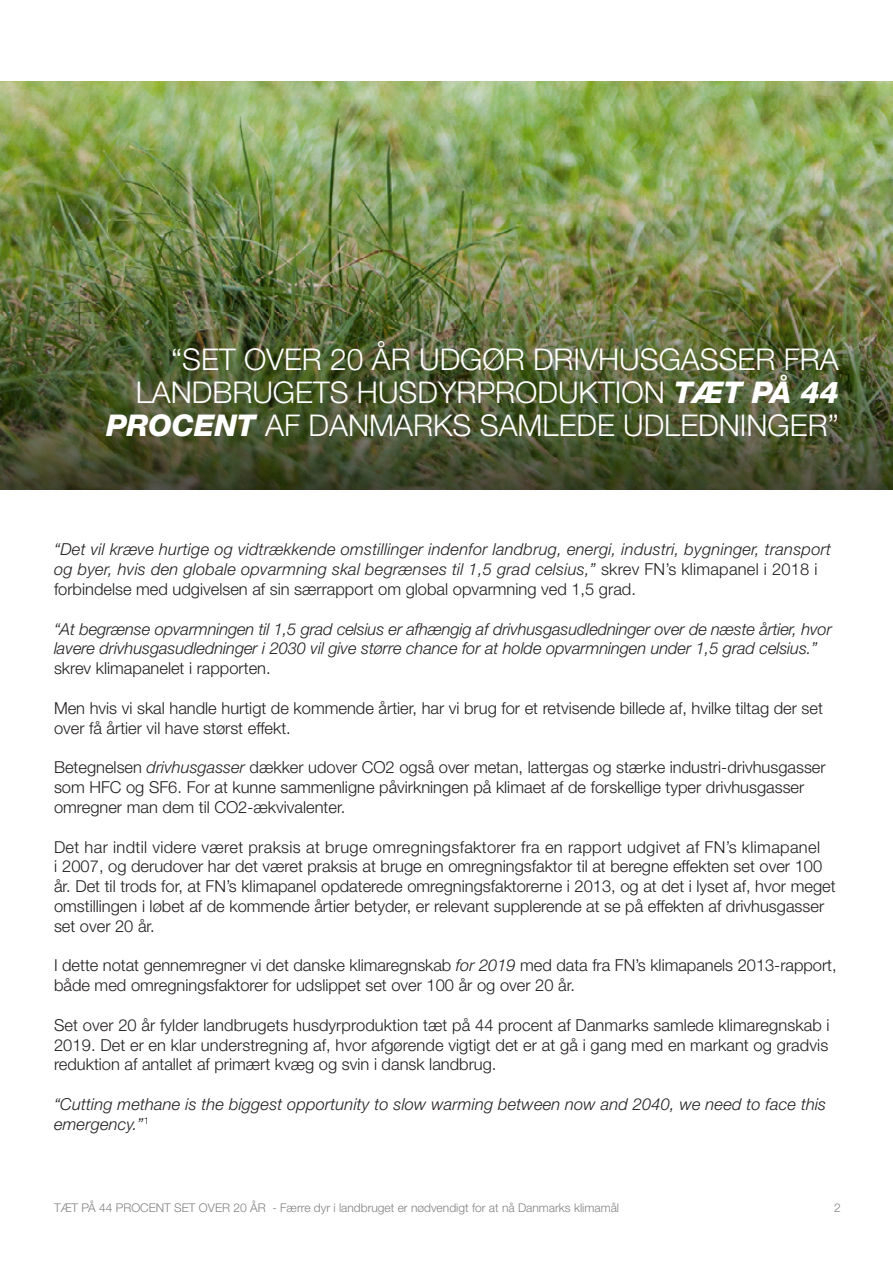
<style>
.page{position:relative;width:893px;height:1263px;background:#fff}
.page>*{position:absolute;margin:0;border:0;box-sizing:border-box;transform-origin:0 0}
.t1{font:300 30px/33px "Helvetica Neue LT Pro";color:#fff;text-align:right}
.t2{font:300 16.5px/19.8px "Helvetica Neue LT Pro";color:#231f20}
.t3{font:italic 300 16.5px/19.8px "Helvetica Neue LT Pro";letter-spacing:.01em;color:#231f20}
.t4{font:italic 300 16.5px/19.8px "Helvetica Neue LT Pro";letter-spacing:-.01em;color:#231f20}
.t5{font:300 12px "Helvetica Neue LT Pro";color:#808285}
.s1{font-weight:800;font-style:italic}
.s2{font-style:normal}
.s3{font-style:italic}
</style>
<div class="page">
<img style="left:0;top:81px;width:893px;height:408px">
<h1 class="t1" style="left:106px;top:342px;width:734px">“Set over 20 år udgør drivh usgasser fra landbrugets h usdyrproduktion <span class="s1">TÆT PÅ 44<br>PROCENT</span> af Danmarks samlede udledninger”</h1>
<p class="t3" style="left:54px;top:539px;width:779px">“Det vil kræve hurtige og vidtrækkende omstillinger indenfor landbrug, energi, industri, bygninger, transport og byer, hvis den globale opvarmning skal begrænses til 1,5 grad celsius,” <span class="s2">skrev FN’s klimapanel i 2018 i forbindelse med udgivelsen af sin særrapport om global opvarmning ved 1,5 grad.</span></p>
<p class="t4" style="left:54px;top:619px;width:779px">“At begrænse opvarmningen til 1,5 grad celsius er afhængig af drivhusgasudledninger over de næste årtier, hvor lavere drivhusgasudledninger i 2030 vil give større chance for at holde opvarmningen under 1,5 grad celsius.”</p>
<p class="t2" style="left:54px;top:658px;width:218px">skrev klimapanelet i rapporten.</p>
<p class="t2" style="left:54px;top:698px;width:770px">Men hvis vi skal handle hurtigt de kommende årtier, har vi brug for et retvisende billede af, hvilke tiltag der set over få årtier vil have størst effekt.</p>
<p class="t2" style="left:54px;top:757px;width:773px">Betegnelsen <span class="s3">drivhusgasser</span> dækker udover CO2 også over metan, lattergas og stærke industri-drivhusgasser som HFC og SF6. For at kunne sammenligne påvirkningen på klimaet af de forskellige typer drivhusgasser omregner man dem til CO2-ækvivalenter.</p>
<p class="t2" style="left:54px;top:836px;width:783px">Det har indtil videre været praksis at bruge omregningsfaktorer fra en rapport udgivet af FN’s klimapanel<br>i 2007, og derudover har det været praksis at bruge en omregningsfaktor til at beregne effekten set over 100 år. Det til trods for, at FN’s klimapanel opdaterede omregningsfaktorerne i 2013, og at det i lyset af, hvor meget omstillingen i løbet af de kommende årtier betyder, er relevant supplerende at se på effekten af drivhusgasser set over 20 år.</p>
<p class="t2" style="left:54px;top:955px;width:784px">I dette notat gennemregner vi det danske klimaregnskab <span class="s3">for 2019</span> med data fra FN’s klimapanels 2013-rapport, både med omregningsfaktorer for udslippet set over 100 år og over 20 år.</p>
<p class="t2" style="left:54px;top:1014px;width:777px;text-align:justify">Set over 20 år fylder landbrugets husdyrproduktion tæt på 44 procent af Danmarks samlede klimaregnskab i 2019. Det er en klar understregning af, hvor afgørende vigtigt det er at gå i gang med en markant og gradvis reduktion af antallet af primært kvæg og svin i dansk landbrug.</p>
<p class="t3" style="left:54px;top:1094px;width:774px">“Cutting methane is the biggest opportunity to slow warming between now and 2040, we need to face this emergency.”<sup>1</sup></p>
<p class="t5" style="left:54px;top:1200px;width:10px">TÆT</p>
<p class="t5" style="left:82px;top:1200px;width:539px">PÅ 44 procent set over 20 år - Færre dyr i landbruget er nødvendigt for at nå Danmarks klimamål</p>
<p class="t5" style="left:834px;top:1200px;width:8px">2</p>
</div>
